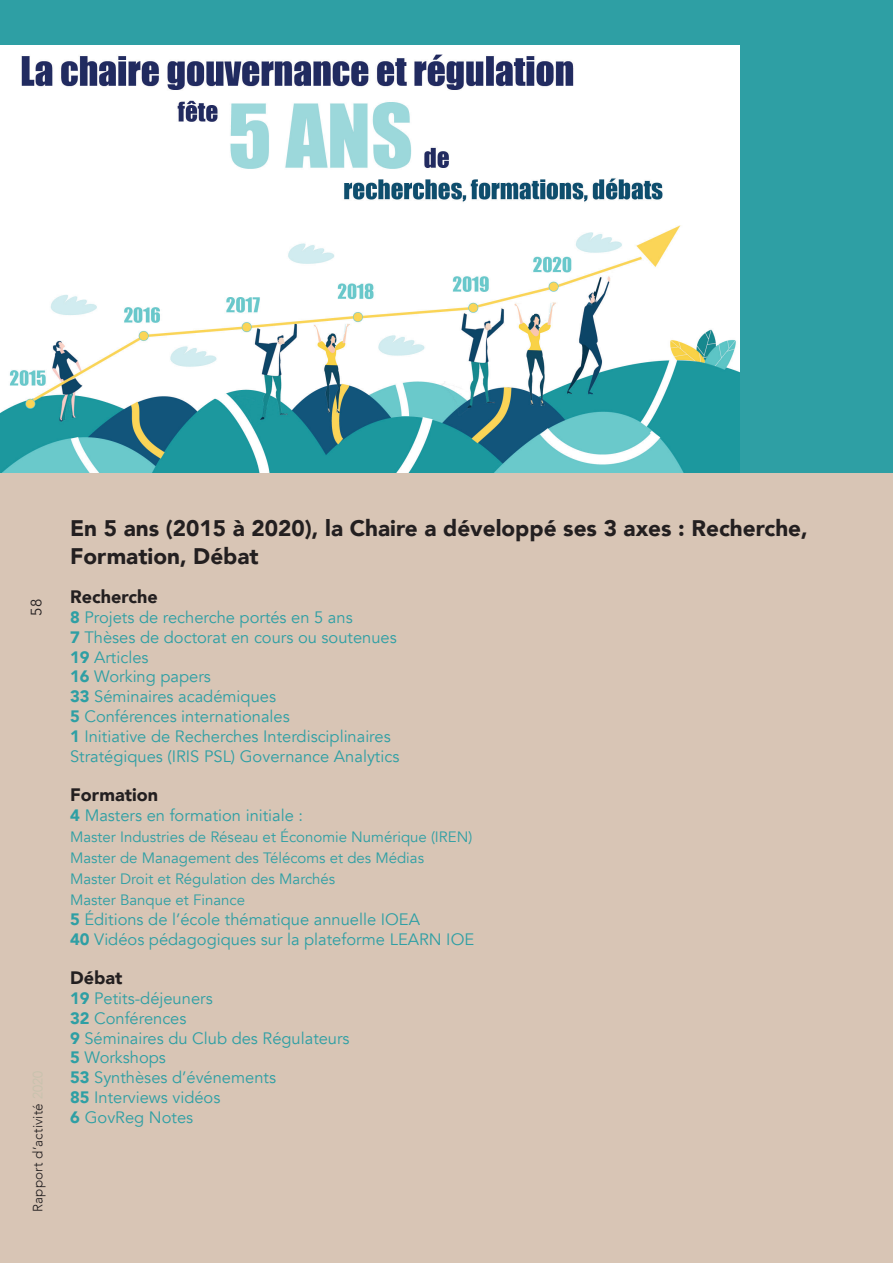
<style>
.page{position:relative;width:893px;height:1263px;background:#d8c5b5}
.page>*{position:absolute;margin:0;border:0;box-sizing:border-box;transform-origin:0 0}
.t1{font:900 22.5px/27px "Avenir";color:#231f20}
.t2{font:900 18px "Avenir";color:#231f20}
.t3{font:16.5px/19.8px "Avenir";color:#2e9fa4}
.t4{font:15px/21px "Avenir";color:#2e9fa4}
.t5{font:15px "Avenir";color:#231f20}
.t6{font:300 13.5px "Avenir";letter-spacing:.01em;color:#231f20}
.s1{color:#c6c2ad}
.s2{font-weight:900}
</style>
<div class="page">
<div style="left:0;top:0;width:893px;height:472px;background:#2e9fa4"></div>
<img style="left:0;top:45px;width:740px;height:427px">
<p class="t5" style="left:27px;top:616px;width:18px;rotate:-90deg">58</p>
<p class="t6" style="left:30px;top:1212px;width:143px;rotate:-90deg">Rapport d’activité <span class="s1">2020</span></p>
<h1 class="t1" style="left:70px;top:515px;width:739px">En 5 ans (2015 à 2020), la Chaire a développé ses 3 axes : Recherche,<br>Formation, Débat</h1>
<p class="t2" style="left:70px;top:581px;width:89px">Recherche</p>
<p class="t3" style="left:70px;top:608px;width:331px"><span class="s2">8</span> Projets de recherche portés en 5 ans<br><span class="s2">7</span> Thèses de doctorat en cours ou soutenues<br><span class="s2">19</span> Articles<br><span class="s2">16</span> Working papers<br><span class="s2">33</span> Séminaires académiques<br><span class="s2">5</span> Conférences internationales<br><span class="s2">1</span> Initiative de Recherches Interdisciplinaires<br>Stratégiques (IRIS PSL) Governance Analytics</p>
<p class="t2" style="left:70px;top:779px;width:89px">Formation</p>
<p class="t3" style="left:70px;top:806px;width:235px"><span class="s2">4</span> Masters en formation initiale :</p>
<p class="t4" style="left:70px;top:826px;width:404px">Master Industries de Réseau et Économie Numérique (IREN)<br>Master de Management des Télécoms et des Médias Master Droit et Régulation des Marchés<br>Master Banque et Finance</p>
<p class="t3" style="left:70px;top:909px;width:406px"><span class="s2">5</span> Éditions de l’école thématique annuelle IOEA<br><span class="s2">40</span> Vidéos pédagogiques sur la plateforme LEARN IOE</p>
<p class="t2" style="left:70px;top:962px;width:54px">Débat</p>
<p class="t3" style="left:70px;top:989px;width:281px"><span class="s2">19</span> Petits-déjeuners<br><span class="s2">32</span> Conférences<br><span class="s2">9</span> Séminaires du Club des Régulateurs<br><span class="s2">5</span> Workshops<br><span class="s2">53</span> Synthèses d’événements<br><span class="s2">85</span> Interviews vidéos<br><span class="s2">6</span> GovReg Notes</p>
</div>
